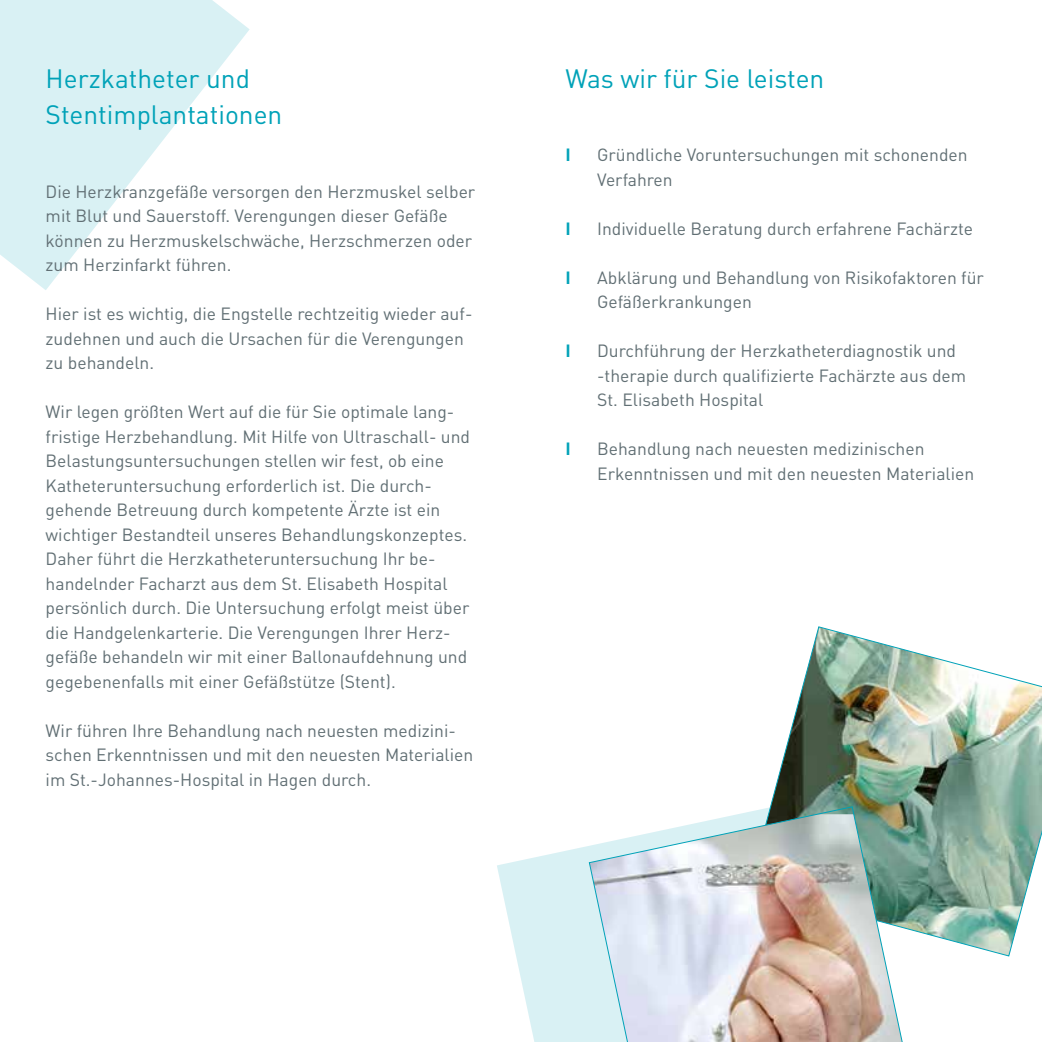
<style>
.page{position:relative;width:1042px;height:1042px;background:#fff}
.page>*{position:absolute;margin:0;border:0;box-sizing:border-box;transform-origin:0 0}
.t1{font:26.25px/36.8px "DIN Pro";color:#00a2b8}
.t2{font:17.5px/24.5px "DIN Pro";color:#616f74}
.t3{font:700 17.5px "DIN Pro";color:#00a2b8}
</style>
<div class="page">
<svg style="left:497px;top:846px;width:91px;height:196px;fill:#d9f1f4"></svg>
<svg style="left:0;top:0;width:250px;height:290px;fill:#d9f1f4"></svg>
<img style="left:770px;top:626px;width:272px;height:331px">
<img style="left:588px;top:806px;width:321px;height:236px">
<h1 class="t1" style="left:46px;top:59px;width:238px">Herzkatheter und<br>Stentimplantationen</h1>
<p class="t2" style="left:46px;top:178px;width:431px">Die Herzkranzgefäße versorgen den Herzmuskel selber mit Blut und Sauerstoff. Verengungen dieser Gefäße können zu Herzmuskelschwäche, Herzschmerzen oder zum Herzinfarkt führen.</p>
<p class="t2" style="left:46px;top:301px;width:428px">Hier ist es wichtig, die Engstelle rechtzeitig wieder auf&shy;zudehnen und auch die Ursachen für die Verengungen zu behandeln.</p>
<p class="t2" style="left:46px;top:399px;width:426px">Wir legen größten Wert auf die für Sie optimale lang&shy;fristige Herzbehandlung. Mit Hilfe von Ultraschall- und Belastungsuntersuchungen stellen wir fest, ob eine Katheteruntersuchung erforderlich ist. Die durch&shy;gehende Betreuung durch kompetente Ärzte ist ein wichtiger Bestandteil unseres Behandlungskonzeptes.<br>Daher führt die Herzkatheteruntersuchung Ihr be&shy;handelnder Facharzt aus dem St. Elisabeth Hospital persönlich durch. Die Untersuchung erfolgt meist über die Handgelenkarterie. Die Verengungen Ihrer Herz&shy;gefäße behandeln wir mit einer Ballonaufdehnung und gegebenenfalls mit einer Gefäßstütze (Stent).</p>
<p class="t2" style="left:46px;top:717px;width:429px">Wir führen Ihre Behandlung nach neuesten medizini&shy;schen Erkenntnissen und mit den neuesten Materialien im St.-Johannes-Hospital in Hagen durch.</p>
<h1 class="t1" style="left:566px;top:59px;width:260px">Was wir für Sie leisten</h1>
<p class="t3" style="left:566px;top:143px;width:7px">I</p>
<p class="t2" style="left:597px;top:142px;width:372px">Gründliche Voruntersuchungen mit schonenden<br>Verfahren</p>
<p class="t3" style="left:566px;top:216px;width:7px">I</p>
<p class="t2" style="left:597px;top:215px;width:377px">Individuelle Beratung durch erfahrene Fachärzte</p>
<p class="t3" style="left:566px;top:265px;width:7px">I</p>
<p class="t2" style="left:597px;top:264px;width:388px">Abklärung und Behandlung von Risikofaktoren für<br>Gefäßerkrankungen</p>
<p class="t3" style="left:566px;top:339px;width:7px">I</p>
<p class="t2" style="left:597px;top:338px;width:371px">Durchführung der Herzkatheterdiagnostik und -therapie durch qualifizierte Fachärzte aus dem<br>St. Elisabeth Hospital</p>
<p class="t3" style="left:566px;top:437px;width:7px">I</p>
<p class="t2" style="left:597px;top:436px;width:379px">Behandlung nach neuesten medizinischen<br>Erkenntnissen und mit den neuesten Materialien</p>
</div>
